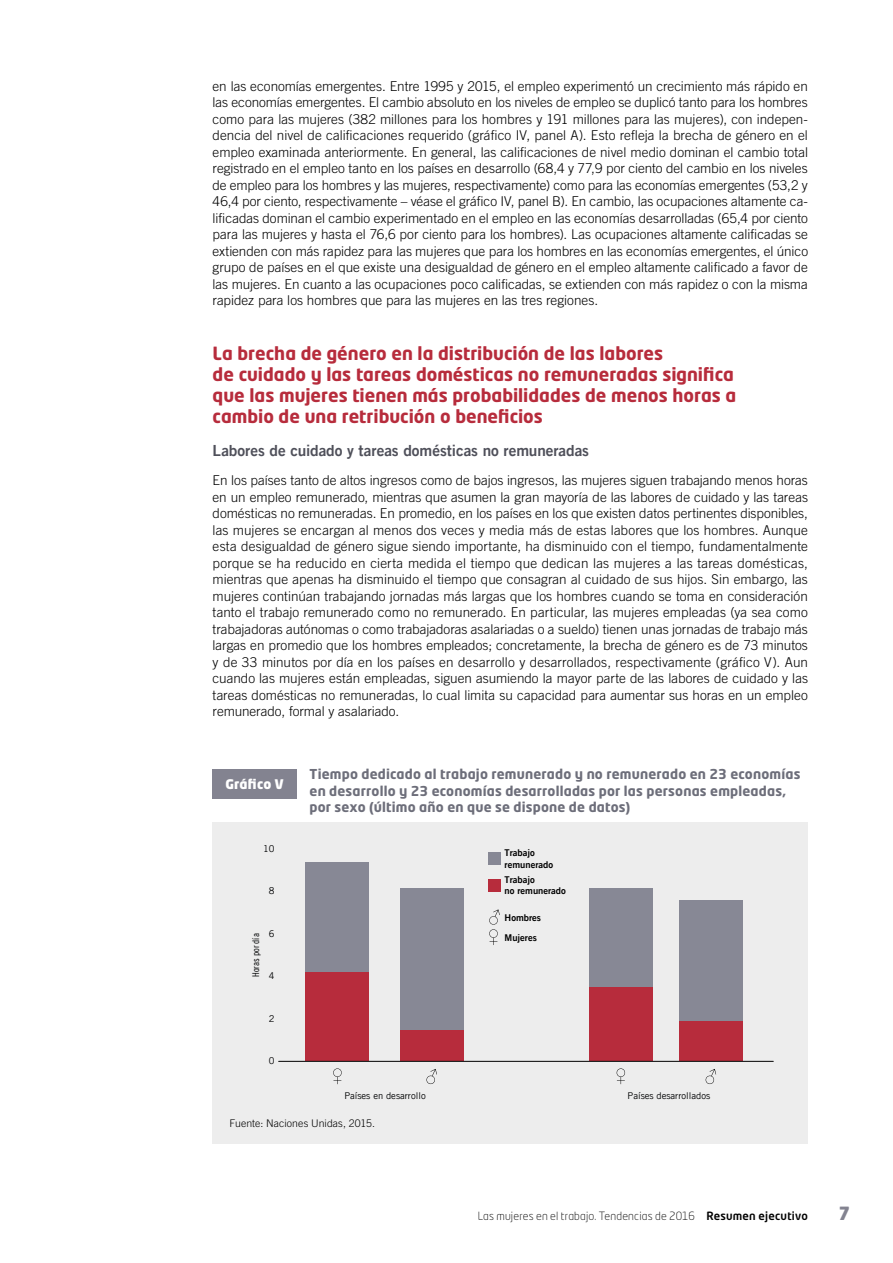
<style>
.page{position:relative;width:893px;height:1263px;background:#fff}
.page>*{position:absolute;margin:0;border:0;box-sizing:border-box;transform-origin:0 0}
.t1{font:700 18px/21px "Neo Tech Pro";color:#b72c3c}
.t2{font:900 18px "Neo Tech Pro";color:#838390}
.t3{font:15.3px "Trade Gothic LT Com Bd 2";letter-spacing:-.005em;color:#4f505a}
.t4{font:300 13.5px/16.5px "Trade Gothic LT Com";color:#000;text-align:justify}
.t5{font:700 13.5px/16.5px "Neo Tech Pro";letter-spacing:.015em;color:#6d6e7a}
.t6{font:900 13.2px "Neo Tech Pro";letter-spacing:.015em;color:#fff}
.t7{font:300 11.25px "Neo Tech Pro";letter-spacing:.015em;color:#000}
.t8{font:300 10.5px "Trade Gothic LT Com";letter-spacing:.005em;color:#000}
.t9{font:9.3px/11.2px "Trade Gothic LT Com Bd 2";color:#000}
.t10{font:9.3px "Trade Gothic LT Com";color:#010203}
.t11{font:9.3px "Trade Gothic LT Com Cn 18";color:#010203}
.s1{font-weight:500}
</style>
<div class="page">
<div style="left:213px;top:823px;width:595px;height:321px;background:#ededed"></div>
<div style="left:213px;top:769px;width:84px;height:30px;background:#838390"></div>
<div style="left:306px;top:972px;width:63px;height:89px;background:#b72c3c"></div>
<div style="left:306px;top:862px;width:63px;height:110px;background:#878895"></div>
<div style="left:400px;top:1029px;width:64px;height:32px;background:#b72c3c"></div>
<div style="left:400px;top:888px;width:64px;height:141px;background:#878895"></div>
<div style="left:589px;top:987px;width:64px;height:74px;background:#b72c3c"></div>
<div style="left:589px;top:888px;width:64px;height:99px;background:#878895"></div>
<div style="left:679px;top:1020px;width:64px;height:41px;background:#b72c3c"></div>
<div style="left:679px;top:900px;width:64px;height:120px;background:#878895"></div>
<div style="left:488px;top:879px;width:12px;height:12px;background:#b72c3c"></div>
<div style="left:488px;top:852px;width:12px;height:13px;background:#878895"></div>
<hr style="left:279px;top:1061px;width:494px;height:1px;background:#000">
<svg style="left:489px;top:909px;width:11px;height:36px"></svg>
<svg style="left:426px;top:1069px;width:11px;height:15px"></svg>
<svg style="left:706px;top:1069px;width:10px;height:15px"></svg>
<svg style="left:333px;top:1068px;width:9px;height:16px"></svg>
<svg style="left:617px;top:1068px;width:8px;height:16px"></svg>
<p class="t4" style="left:213px;top:77px;width:597px">en las economías emergentes. Entre 1995 y 2015, el empleo experimentó un crecimiento más rápido en las economías emergentes. El cambio absoluto en los niveles de empleo se duplicó tanto para los hombres como para las mujeres (382 millones para los hombres y 191 millones para las mujeres), con indepen&shy;dencia del nivel de calificaciones requerido (gráfico IV, panel A). Esto refleja la brecha de género en el empleo examinada anteriormente. En general, las calificaciones de nivel medio dominan el cambio total registrado en el empleo tanto en los países en desarrollo (68,4 y 77,9 por ciento del cambio en los niveles de empleo para los hombres y las mujeres, respectivamente) como para las economías emergentes (53,2 y 46,4 por ciento, respectivamente – véase el gráfico IV, panel B). En cambio, las ocupaciones altamente ca&shy;lificadas dominan el cambio experimentado en el empleo en las economías desarrolladas (65,4 por ciento para las mujeres y hasta el 76,6 por ciento para los hombres). Las ocupaciones altamente calificadas se extienden con más rapidez para las mujeres que para los hombres en las economías emergentes, el único grupo de países en el que existe una desigualdad de género en el empleo altamente calificado a favor de las mujeres. En cuanto a las ocupaciones poco calificadas, se extienden con más rapidez o con la misma rapidez para los hombres que para las mujeres en las tres regiones.</p>
<h1 class="t1" style="left:213px;top:342px;width:525px">La brecha de género en la distribución de las labores<br>de cuidado y las tareas domésticas no remuneradas significa que las mujeres tienen más probabilidades de menos horas a cambio de una retribución o beneficios</h1>
<p class="t3" style="left:213px;top:441px;width:378px">Labores de cuidado y tareas domésticas no remuneradas</p>
<p class="t4" style="left:213px;top:472px;width:597px">En los países tanto de altos ingresos como de bajos ingresos, las mujeres siguen trabajando menos horas en un empleo remunerado, mientras que asumen la gran mayoría de las labores de cuidado y las tareas domésticas no remuneradas. En promedio, en los países en los que existen datos pertinentes disponibles, las mujeres se encargan al menos dos veces y media más de estas labores que los hombres. Aunque esta desigualdad de género sigue siendo importante, ha disminuido con el tiempo, fundamentalmente porque se ha reducido en cierta medida el tiempo que dedican las mujeres a las tareas domésticas, mientras que apenas ha disminuido el tiempo que consagran al cuidado de sus hijos. Sin embargo, las mujeres continúan trabajando jornadas más largas que los hombres cuando se toma en consideración tanto el trabajo remunerado como no remunerado. En particular, las mujeres empleadas (ya sea como trabajadoras autónomas o como trabajadoras asalariadas o a sueldo) tienen unas jornadas de trabajo más largas en promedio que los hombres empleados; concretamente, la brecha de género es de 73 minutos y de 33 minutos por día en los países en desarrollo y desarrollados, respectivamente (gráfico V). Aun cuando las mujeres están empleadas, siguen asumiendo la mayor parte de las labores de cuidado y las tareas domésticas no remuneradas, lo cual limita su capacidad para aumentar sus horas en un empleo remunerado, formal y asalariado.</p>
<p class="t6" style="left:225px;top:775px;width:60px">Gráfico V</p>
<p class="t5" style="left:310px;top:766px;width:492px">Tiempo dedicado al trabajo remunerado y no remunerado en 23 economías en desarrollo y 23 economías desarrolladas por las personas empleadas, por sexo (último año en que se dispone de datos)</p>
<p class="t10" style="left:263px;top:843px;width:13px">10</p>
<p class="t10" style="left:269px;top:885px;width:7px">8</p>
<p class="t11" style="left:250px;top:977px;width:45px;rotate:-90deg">Horas por día</p>
<p class="t10" style="left:269px;top:928px;width:7px">6</p>
<p class="t10" style="left:269px;top:970px;width:7px">4</p>
<p class="t10" style="left:269px;top:1013px;width:7px">2</p>
<p class="t10" style="left:269px;top:1055px;width:7px">0</p>
<p class="t9" style="left:505px;top:847px;width:50px">Trabajo remunerado</p>
<p class="t9" style="left:505px;top:874px;width:63px">Trabajo<br>no remunerado</p>
<p class="t9" style="left:505px;top:907px;width:38px;line-height:20.1px">Hombres<br>Mujeres</p>
<p class="t10" style="left:344px;top:1090px;width:83px">Países en desarrollo</p>
<p class="t10" style="left:628px;top:1090px;width:84px">Países desarrollados</p>
<p class="t8" style="left:230px;top:1117px;width:147px">Fuente: Naciones Unidas, 2015.</p>
<p class="t7" style="left:478px;top:1210px;width:332px">Las mujeres en el trabajo. Tendencias de 2016 <span class="s1">Resumen ejecutivo</span></p>
<h1 class="t2" style="left:838px;top:1202px;width:13px">7</h1>
</div>
